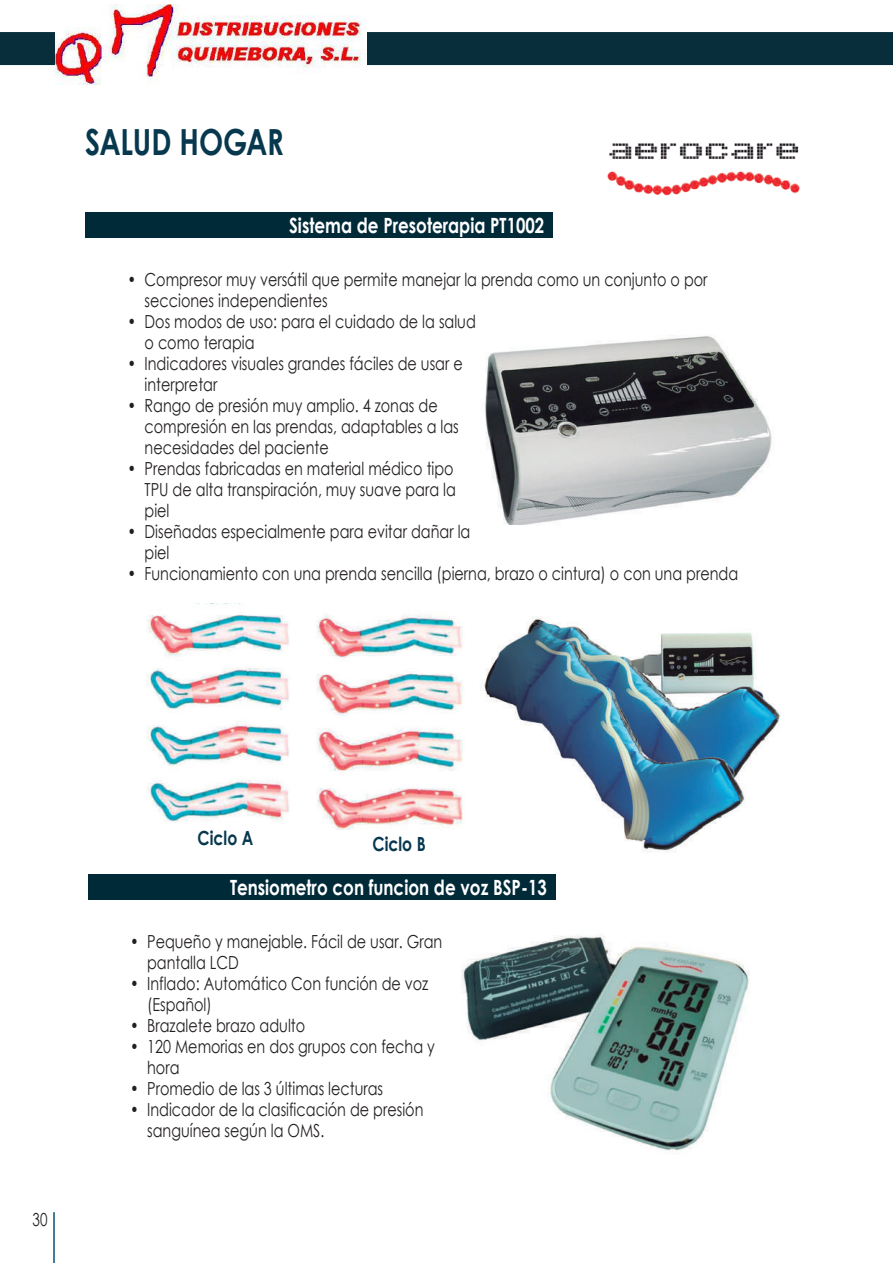
<style>
.page{position:relative;width:893px;height:1263px;background:#fff}
.page>*{position:absolute;margin:0;border:0;box-sizing:border-box;transform-origin:0 0}
.t1{font:700 36px "Century Gothic";letter-spacing:-.01em;color:#07384e;scale:.8 1}
.t2{font:700 21px "Century Gothic";color:#fff;scale:.8 1}
.t3{font:700 19.5px "Century Gothic";letter-spacing:.005em;color:#07384e;scale:.8 1}
.t4{font:18px/21px "Century Gothic";color:#231f20;scale:.8 1}
.t5{font:18px "Century Gothic";color:#231f20;scale:.75 1}
</style>
<div class="page">
<hr style="left:53px;top:1212px;width:2px;height:51px;background:#015378">
<div style="left:332px;top:32px;width:561px;height:33px;background:#082e3b"></div>
<div style="left:0;top:32px;width:74px;height:33px;background:#082e3b"></div>
<div style="left:85px;top:213px;width:468px;height:25px;background:#012a39"></div>
<img style="left:461px;top:895px;width:289px;height:257px">
<div style="left:88px;top:874px;width:467px;height:26px;background:#012a39"></div>
<img style="left:485px;top:335px;width:288px;height:189px">
<img style="left:317px;top:614px;width:146px;height:216px">
<img style="left:147px;top:604px;width:142px;height:218px">
<img style="left:481px;top:616px;width:299px;height:237px">
<img style="left:607px;top:143px;width:193px;height:53px">
<img style="left:55px;top:5px;width:312px;height:80px">
<h1 class="t1" style="left:85px;top:114px;width:250px">SALUD HOGAR</h1>
<p class="t2" style="left:289px;top:209px;width:320px">Sistema de Presoterapia PT1002</p>
<p class="t4" style="left:145px;top:269px;width:705px;text-indent:-17px">• Compresor muy versátil que permite manejar la prenda como un conjunto o por secciones independientes</p>
<p class="t4" style="left:145px;top:311px;width:416px;text-indent:-17px">• Dos modos de uso: para el cuidado de la salud o como terapia</p>
<p class="t4" style="left:145px;top:353px;width:399px;text-indent:-17px">• Indicadores visuales grandes fáciles de usar e interpretar</p>
<p class="t4" style="left:145px;top:395px;width:394px;text-indent:-17px">• Rango de presión muy amplio. 4 zonas de compresión en las prendas, adaptables a las necesidades del paciente</p>
<p class="t4" style="left:145px;top:458px;width:391px;text-indent:-17px">• Prendas fabricadas en material médico tipo<br>TPU de alta transpiración, muy suave para la piel</p>
<p class="t4" style="left:145px;top:521px;width:409px;text-indent:-17px">• Diseñadas especialmente para evitar dañar la piel</p>
<p class="t4" style="left:128px;top:563px;width:765px">• Funcionamiento con una prenda sencilla (pierna, brazo o cintura) o con una prenda</p>
<p class="t5" style="left:33px;top:1206px;width:21px">30</p>
<p class="t3" style="left:198px;top:823px;width:71px">Ciclo A</p>
<p class="t3" style="left:373px;top:829px;width:68px">Ciclo B</p>
<p class="t2" style="left:230px;top:871px;width:398px">Tensiometro con funcion de voz BSP-13</p>
<p class="t4" style="left:147px;top:930px;width:370px;text-indent:-17px">• Pequeño y manejable. Fácil de usar. Gran pantalla LCD</p>
<p class="t4" style="left:147px;top:972px;width:353px;text-indent:-17px">• Inflado: Automático Con función de voz (Español)</p>
<p class="t4" style="left:130px;top:1014px;width:220px">• Brazalete brazo adulto</p>
<p class="t4" style="left:147px;top:1035px;width:361px;text-indent:-17px">• 120 Memorias en dos grupos con fecha y hora</p>
<p class="t4" style="left:130px;top:1077px;width:318px">• Promedio de las 3 últimas lecturas</p>
<p class="t4" style="left:147px;top:1098px;width:347px;text-indent:-17px">• Indicador de la clasificación de presión sanguínea según la OMS.</p>
</div>
